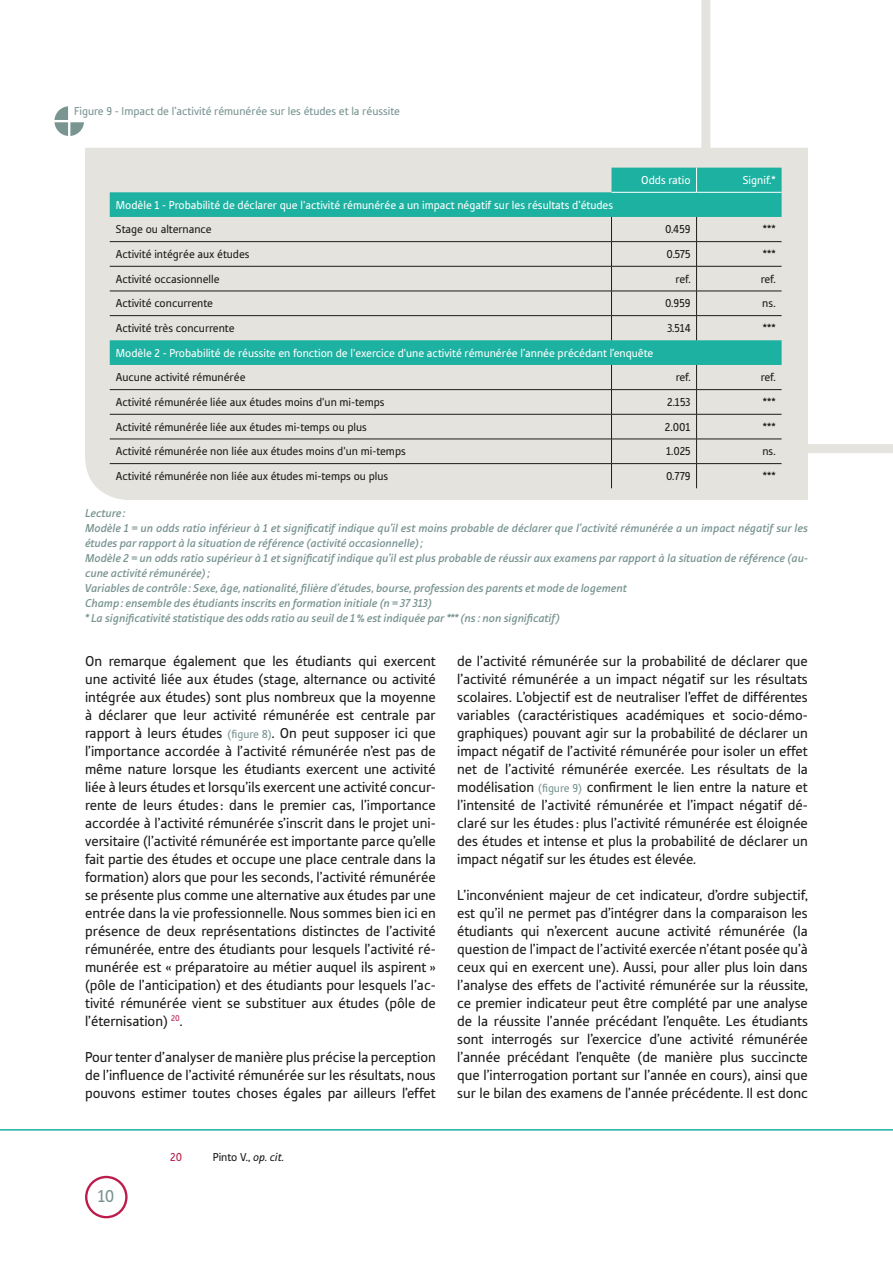
<style>
.page{position:relative;width:893px;height:1263px;background:#fff}
.page>*{position:absolute;margin:0;border:0;box-sizing:border-box;transform-origin:0 0}
.t1{font:18px "Tabula ITC Std";color:#799491}
.t2{font:15px/18px "Tabula ITC Std";color:#1d1d1b;text-align:justify}
.t3{font:italic 500 12px/15px "Tabula ITC Std";color:#799491}
.t4{font:12px "Tabula ITC Std";color:#1d1d1b}
.t5{font:12px "Tabula ITC Std";color:#fff}
.t6{font:12px "Tabula ITC Std";color:#799491}
.t7{font:12px "Tabula ITC Std";color:#bc1c4b}
.s1{font-size:12px;color:#799491}
.s2{font-style:italic}
</style>
<div class="page">
<svg style="left:701px;top:0;width:192px;height:453px"></svg>
<div style="left:85px;top:148px;width:723px;height:352px;background:#e4e3dd"></div>
<svg style="left:110px;top:168px;width:672px;height:197px;fill:#e4e3dd"></svg>
<hr style="left:110px;top:241px;width:501px;height:1px;background:#1d1d1b">
<hr style="left:611px;top:241px;width:86px;height:1px;background:#1d1d1b">
<hr style="left:697px;top:241px;width:85px;height:1px;background:#1d1d1b">
<hr style="left:110px;top:266px;width:501px;height:1px;background:#1d1d1b">
<hr style="left:611px;top:266px;width:86px;height:1px;background:#1d1d1b">
<hr style="left:697px;top:266px;width:85px;height:1px;background:#1d1d1b">
<hr style="left:110px;top:291px;width:501px;height:1px;background:#1d1d1b">
<hr style="left:611px;top:291px;width:86px;height:1px;background:#1d1d1b">
<hr style="left:697px;top:291px;width:85px;height:1px;background:#1d1d1b">
<hr style="left:110px;top:315px;width:501px;height:1px;background:#1d1d1b">
<hr style="left:611px;top:315px;width:86px;height:1px;background:#1d1d1b">
<svg style="left:611px;top:217px;width:1px;height:123px"></svg>
<hr style="left:697px;top:315px;width:85px;height:1px;background:#1d1d1b">
<svg style="left:696px;top:217px;width:1px;height:123px"></svg>
<hr style="left:110px;top:389px;width:501px;height:1px;background:#1d1d1b">
<hr style="left:611px;top:389px;width:86px;height:1px;background:#1d1d1b">
<hr style="left:697px;top:389px;width:85px;height:1px;background:#1d1d1b">
<hr style="left:110px;top:414px;width:501px;height:1px;background:#1d1d1b">
<hr style="left:611px;top:414px;width:86px;height:1px;background:#1d1d1b">
<hr style="left:697px;top:414px;width:85px;height:1px;background:#1d1d1b">
<hr style="left:110px;top:439px;width:501px;height:1px;background:#1d1d1b">
<hr style="left:611px;top:439px;width:86px;height:1px;background:#1d1d1b">
<hr style="left:697px;top:439px;width:85px;height:1px;background:#1d1d1b">
<svg style="left:611px;top:365px;width:1px;height:123px"></svg>
<svg style="left:696px;top:365px;width:1px;height:123px"></svg>
<svg style="left:696px;top:168px;width:1px;height:24px"></svg>
<hr style="left:611px;top:192px;width:86px;height:1px;background:#fff">
<hr style="left:697px;top:192px;width:85px;height:1px;background:#fff">
<hr style="left:110px;top:463px;width:501px;height:1px;background:#1d1d1b">
<hr style="left:611px;top:463px;width:86px;height:1px;background:#1d1d1b">
<hr style="left:697px;top:463px;width:85px;height:1px;background:#1d1d1b">
<svg style="left:54px;top:106px;width:30px;height:30px"></svg>
<svg style="left:0;top:1129px;width:893px;height:90px"></svg>
<p class="t6" style="left:74px;top:104px;width:327px">Figure 9 - Impact de l’activité rémunérée sur les études et la réussite</p>
<p class="t5" style="left:641px;top:173px;width:51px">Odds ratio</p>
<p class="t5" style="left:743px;top:173px;width:34px">Signif.*</p>
<p class="t5" style="left:116px;top:198px;width:499px">Modèle 1 - Probabilité de déclarer que l'activité rémunérée a un impact négatif sur les résultats d’études</p>
<p class="t4" style="left:116px;top:222px;width:97px">Stage ou alternance</p>
<p class="t4" style="left:665px;top:222px;width:27px">0.459</p>
<p class="t4" style="left:763px;top:222px;width:14px">***</p>
<p class="t4" style="left:116px;top:247px;width:135px">Activité intégrée aux études</p>
<p class="t4" style="left:667px;top:247px;width:25px">0.575</p>
<p class="t4" style="left:763px;top:247px;width:14px">***</p>
<p class="t4" style="left:116px;top:272px;width:105px">Activité occasionnelle</p>
<p class="t4" style="left:676px;top:272px;width:16px">ref.</p>
<p class="t4" style="left:761px;top:272px;width:16px">ref.</p>
<p class="t4" style="left:116px;top:296px;width:99px">Activité concurrente</p>
<p class="t4" style="left:665px;top:296px;width:27px">0.959</p>
<p class="t4" style="left:762px;top:296px;width:15px">ns.</p>
<p class="t4" style="left:116px;top:321px;width:120px">Activité très concurrente</p>
<p class="t4" style="left:667px;top:321px;width:25px">3.514</p>
<p class="t4" style="left:763px;top:321px;width:14px">***</p>
<p class="t5" style="left:116px;top:346px;width:539px">Modèle 2 - Probabilité de réussite en fonction de l'exercice d'une activité rémunérée l’année précédant l’enquête</p>
<p class="t4" style="left:116px;top:370px;width:131px">Aucune activité rémunérée</p>
<p class="t4" style="left:676px;top:370px;width:16px">ref.</p>
<p class="t4" style="left:761px;top:370px;width:16px">ref.</p>
<p class="t4" style="left:116px;top:395px;width:270px">Activité rémunérée liée aux études moins d'un mi-temps</p>
<p class="t4" style="left:667px;top:395px;width:25px">2.153</p>
<p class="t4" style="left:763px;top:395px;width:14px">***</p>
<p class="t4" style="left:116px;top:420px;width:253px">Activité rémunérée liée aux études mi-temps ou plus</p>
<p class="t4" style="left:665px;top:420px;width:27px">2.001</p>
<p class="t4" style="left:763px;top:420px;width:14px">***</p>
<p class="t4" style="left:116px;top:444px;width:292px">Activité rémunérée non liée aux études moins d'un mi-temps</p>
<p class="t4" style="left:666px;top:444px;width:26px">1.025</p>
<p class="t4" style="left:762px;top:444px;width:15px">ns.</p>
<p class="t4" style="left:116px;top:469px;width:274px">Activité rémunérée non liée aux études mi-temps ou plus</p>
<p class="t4" style="left:666px;top:469px;width:26px">0.779</p>
<p class="t4" style="left:763px;top:469px;width:14px">***</p>
<p class="t3" style="left:85px;top:506px;width:724px">Lecture :<br>Modèle 1 = un odds ratio inférieur à 1 et significatif indique qu’il est moins probable de déclarer que l’activité rémunérée a un impact négatif sur les études par rapport à la situation de référence (activité occasionnelle);<br>Modèle 2 = un odds ratio supérieur à 1 et significatif indique qu’il est plus probable de réussir aux examens par rapport à la situation de référence (au&shy;cune activité rémunérée);<br>Variables de contrôle : Sexe, âge, nationalité, filière d’études, bourse, profession des parents et mode de logement<br>Champ: ensemble des étudiants inscrits en formation initiale (n = 37 313)<br>* La significativité statistique des odds ratio au seuil de 1% est indiquée par *** (ns : non significatif)</p>
<p class="t2" style="left:85px;top:652px;width:352px">On remarque également que les étudiants qui exercent une activité liée aux études (stage, alternance ou activité intégrée aux études) sont plus nombreux que la moyenne à déclarer que leur activité rémunérée est centrale par rapport à leurs études <span class="s1">(figure 8)</span>. On peut supposer ici que l’importance accordée à l’activité rémunérée n’est pas de même nature lorsque les étudiants exercent une activité liée à leurs études et lorsqu’ils exercent une activité concur&shy;rente de leurs études: dans le premier cas, l’importance accordée à l’activité rémunérée s’inscrit dans le projet uni&shy;versitaire (l’activité rémunérée est importante parce qu’elle fait partie des études et occupe une place centrale dans la formation) alors que pour les seconds, l’activité rémunérée se présente plus comme une alternative aux études par une entrée dans la vie professionnelle. Nous sommes bien ici en présence de deux représentations distinctes de l’activité rémunérée, entre des étudiants pour lesquels l’activité ré&shy;munérée est « préparatoire au métier auquel ils aspirent » (pôle de l’anticipation) et des étudiants pour lesquels l’ac&shy;tivité rémunérée vient se substituer aux études (pôle de l’éternisation) <sup>20</sup>.</p>
<p class="t2" style="left:85px;top:1048px;width:352px">Pour tenter d’analyser de manière plus précise la perception de l’influence de l’activité rémunérée sur les résultats, nous pouvons estimer toutes choses égales par ailleurs l’effet</p>
<p class="t1" style="left:98px;top:1185px;width:18px">10</p>
<p class="t7" style="left:170px;top:1150px;width:13px">20</p>
<p class="t4" style="left:213px;top:1150px;width:73px">Pinto V., <span class="s2">op. cit</span>.</p>
<p class="t2" style="left:457px;top:652px;width:352px">de l’activité rémunérée sur la probabilité de déclarer que l’activité rémunérée a un impact négatif sur les résultats scolaires. L’objectif est de neutraliser l’effet de différentes variables (caractéristiques académiques et socio-démo&shy;graphiques) pouvant agir sur la probabilité de déclarer un impact négatif de l’activité rémunérée pour isoler un effet net de l’activité rémunérée exercée. Les résultats de la modélisation <span class="s1">(figure 9)</span> confirment le lien entre la nature et l’intensité de l’activité rémunérée et l’impact négatif dé&shy;claré sur les études: plus l’activité rémunérée est éloignée des études et intense et plus la probabilité de déclarer un impact négatif sur les études est élevée.</p>
<p class="t2" style="left:457px;top:886px;width:352px">L’inconvénient majeur de cet indicateur, d’ordre subjectif, est qu’il ne permet pas d’intégrer dans la comparaison les étudiants qui n’exercent aucune activité rémunérée (la question de l’impact de l’activité exercée n’étant posée qu’à ceux qui en exercent une). Aussi, pour aller plus loin dans l’analyse des effets de l’activité rémunérée sur la réussite, ce premier indicateur peut être complété par une analyse de la réussite l’année précédant l’enquête. Les étudiants sont interrogés sur l’exercice d’une activité rémunérée l’année précédant l’enquête (de manière plus succincte que l’interrogation portant sur l’année en cours), ainsi que sur le bilan des examens de l’année précédente. Il est donc</p>
</div>
